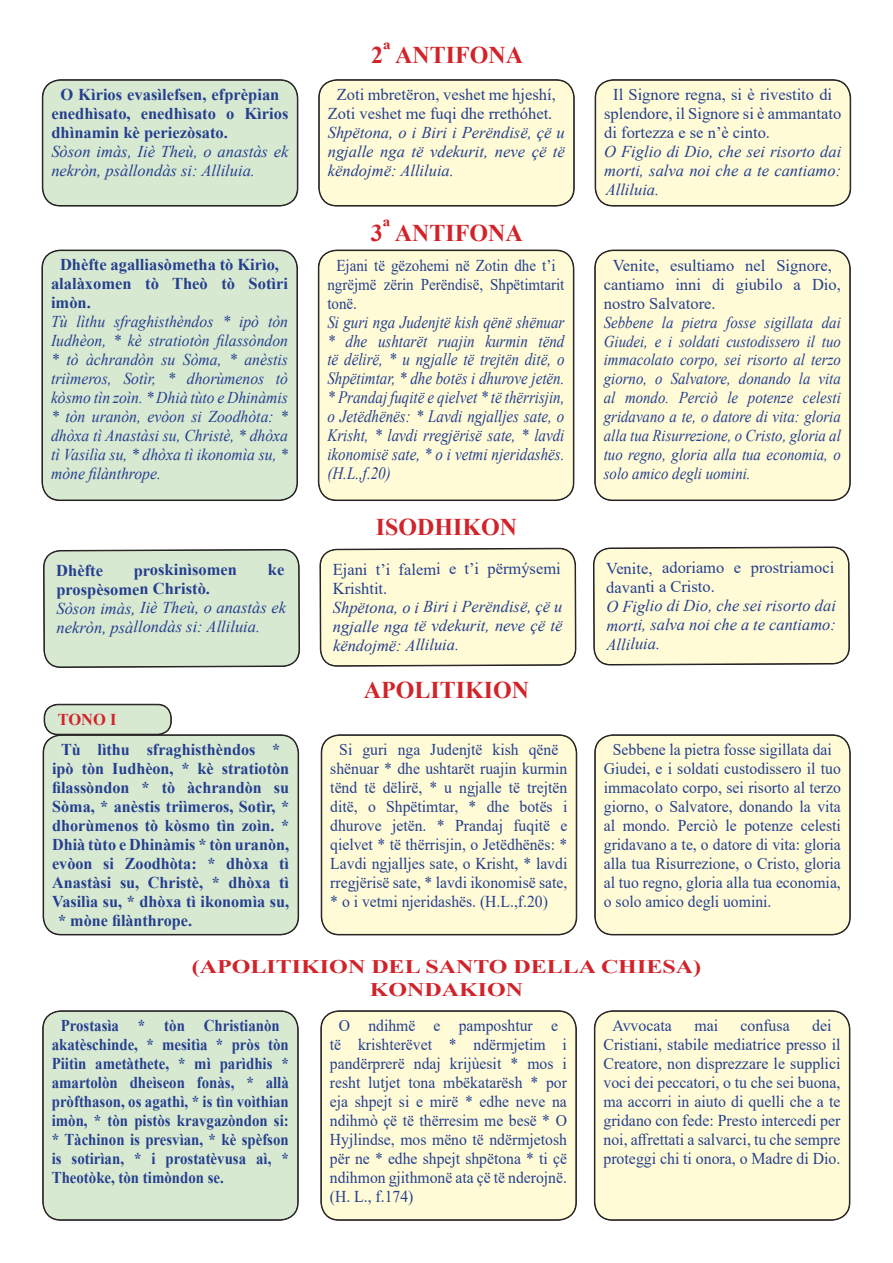
<style>
.page{position:relative;width:893px;height:1263px;background:#fff}
.page>*{position:absolute;margin:0;border:0;box-sizing:border-box;transform-origin:0 0}
.t1{font:700 24px "Times New Roman";color:#d1232a}
.t2{font:700 19.2px/23.1px "Times New Roman";color:#d1232a;text-align:center;scale:1.25 1}
.t3{font:italic 17.4px/18.9px "Times New Roman";color:#253f8e;text-align:justify;scale:.87 1}
.t4{font:16.5px/18.9px "Times New Roman";color:#253f8e;scale:.95 1}
.t5{font:700 16.5px/18.9px "Times New Roman";color:#253f8e}
.t6{font:italic 16.5px/18.9px "Times New Roman";color:#253f8e;text-align:justify}
.t7{font:16.5px/18.9px "Times New Roman";color:#253f8e}
.t8{font:italic 16.5px/19px "Times New Roman";color:#253f8e;text-align:justify;scale:.9 1}
.t9{font:700 16.5px/18.9px "Times New Roman";color:#253f8e;scale:.9 1}
.t10{font:italic 16.5px/19px "Times New Roman";color:#253f8e;text-align:justify;scale:.95 1}
.t11{font:16.5px/19px "Times New Roman";color:#253f8e;scale:.96 1}
.t12{font:16.5px/18.9px "Times New Roman";color:#253f8e;scale:.91 1}
.t13{font:700 16.5px "Times New Roman";color:#d1232a}
</style>
<div class="page">
<svg style="left:43px;top:487px;width:257px;height:340px"></svg>
<svg style="left:44px;top:497px;width:255px;height:208px"></svg>
<svg style="left:320px;top:389px;width:256px;height:437px"></svg>
<svg style="left:320px;top:496px;width:256px;height:207px"></svg>
<svg style="left:593px;top:387px;width:257px;height:438px"></svg>
<svg style="left:594px;top:495px;width:255px;height:207px"></svg>
<div style="left:43px;top:735px;width:255px;height:200px;background:#d8e9d2;border-radius:18px"></div>
<div style="left:44px;top:735px;width:254px;height:199px;border:1px solid #231f20;border-radius:18px"></div>
<div style="left:321px;top:735px;width:256px;height:200px;background:#fffbd6;border-radius:18px"></div>
<div style="left:322px;top:735px;width:254px;height:199px;border:1px solid #231f20;border-radius:18px"></div>
<div style="left:595px;top:735px;width:255px;height:200px;background:#fffbd6;border-radius:18px"></div>
<div style="left:595px;top:735px;width:255px;height:199px;border:1px solid #231f20;border-radius:18px"></div>
<div style="left:44px;top:704px;width:127px;height:30px;background:#d8e9d2;border-radius:14px"></div>
<div style="left:44px;top:704px;width:128px;height:31px;border:1px solid #231f20;border-radius:14px"></div>
<div style="left:45px;top:705px;width:126px;height:29px;border:1px solid #231f20;border-radius:13px"></div>
<div style="left:43px;top:1011px;width:255px;height:209px;background:#d8e9d2;border-radius:18px"></div>
<div style="left:43px;top:1011px;width:255px;height:209px;border:1px solid #231f20;border-radius:18px"></div>
<div style="left:321px;top:1011px;width:255px;height:209px;background:#fffbd6;border-radius:18px"></div>
<div style="left:321px;top:1011px;width:255px;height:209px;border:1px solid #231f20;border-radius:18px"></div>
<div style="left:595px;top:1011px;width:255px;height:209px;background:#fffbd6;border-radius:18px"></div>
<div style="left:595px;top:1011px;width:254px;height:209px;border:1px solid #231f20;border-radius:18px"></div>
<div style="left:42px;top:250px;width:255px;height:250px;background:#d8e9d2;border-radius:18px"></div>
<div style="left:42px;top:250px;width:255px;height:250px;border:1px solid #231f20;border-radius:18px"></div>
<div style="left:319px;top:250px;width:255px;height:250px;background:#fffbd6;border-radius:18px"></div>
<div style="left:319px;top:250px;width:254px;height:250px;border:1px solid #231f20;border-radius:18px"></div>
<div style="left:595px;top:250px;width:255px;height:250px;background:#fffbd6;border-radius:18px"></div>
<div style="left:595px;top:250px;width:255px;height:250px;border:1px solid #231f20;border-radius:18px"></div>
<div style="left:43px;top:80px;width:255px;height:126px;background:#d8e9d2;border-radius:18px"></div>
<div style="left:43px;top:80px;width:254px;height:126px;border:1px solid #231f20;border-radius:18px"></div>
<div style="left:319px;top:80px;width:255px;height:126px;background:#fffbd6;border-radius:18px"></div>
<div style="left:319px;top:80px;width:255px;height:126px;border:1px solid #231f20;border-radius:18px"></div>
<div style="left:595px;top:80px;width:255px;height:126px;background:#fffbd6;border-radius:18px"></div>
<div style="left:596px;top:80px;width:254px;height:126px;border:1px solid #231f20;border-radius:18px"></div>
<p class="t5" style="left:51px;top:84px;width:239px;text-indent:9px">O Kìrios evasìlefsen, efprèpian enedhìsato, enedhìsato o Kìrios dhìnamin kè periezòsato.</p>
<p class="t6" style="left:51px;top:142px;width:239px">Sòson imàs, Iiè Theù, o anastàs ek nekròn, psàllondàs si: Alliluia.</p>
<p class="t5" style="left:51px;top:255px;width:239px;text-indent:9px">Dhèfte agalliasòmetha tò Kirìo, alalàxomen tò Theò tò Sotìri imòn.</p>
<p class="t10" style="left:51px;top:312px;width:251px">Tù lìthu sfraghisthèndos * ipò tòn Iudhèon, * kè stratiotòn filassòndon * tò àchrandòn su Sòma, * anèstis triìmeros, Sotìr, * dhorùmenos tò kòsmo tìn zoìn. * Dhià tùto e Dhinàmis * tòn uranòn, evòon si Zoodhòta: * dhòxa tì Anastàsi su, Christè, * dhòxa tì Vasilìa su, * dhòxa tì ikonomìa su, * mòne filànthrope.</p>
<p class="t5" style="left:56px;top:560px;width:48px">Dhèfte</p>
<p class="t5" style="left:134px;top:560px;width:105px">proskinìsomen</p>
<p class="t5" style="left:268px;top:559px;width:18px">ke</p>
<p class="t5" style="left:56px;top:579px;width:155px">prospèsomen Christò.</p>
<p class="t6" style="left:56px;top:598px;width:231px">Sòson imàs, Iiè Theù, o anastàs ek nekròn, psàllondàs si: Alliluia.</p>
<p class="t13" style="left:58px;top:707px;width:60px">TONO I</p>
<p class="t5" style="left:61px;top:740px;width:220px">Tù lìthu sfraghisthèndos *</p>
<p class="t5" style="left:52px;top:758px;width:238px">ipò tòn Iudhèon, * kè stratiotòn</p>
<p class="t5" style="left:52px;top:777px;width:238px">filassòndon * tò àchrandòn su</p>
<p class="t5" style="left:52px;top:796px;width:239px">Sòma, * anèstis triìmeros, Sotìr, *</p>
<p class="t5" style="left:52px;top:815px;width:238px">dhorùmenos tò kòsmo tìn zoìn. *</p>
<p class="t5" style="left:52px;top:834px;width:238px">Dhià tùto e Dhinàmis * tòn uranòn,</p>
<p class="t5" style="left:52px;top:853px;width:238px">evòon si Zoodhòta: * dhòxa tì</p>
<p class="t5" style="left:52px;top:872px;width:238px">Anastàsi su, Christè, * dhòxa tì</p>
<p class="t5" style="left:52px;top:891px;width:238px">Vasilìa su, * dhòxa tì ikonomìa su,</p>
<p class="t5" style="left:58px;top:910px;width:136px">* mòne filànthrope.</p>
<h1 class="t1" style="left:371px;top:38px;width:153px">2ª ANTIFONA</h1>
<p class="t7" style="left:328px;top:85px;width:230px;text-align:center">Zoti mbretëron, veshet me hjeshí,<br>Zoti veshet me fuqi dhe rrethóhet.</p>
<p class="t6" style="left:328px;top:123px;width:239px">Shpëtona, o i Biri i Perëndisë, çë u ngjalle nga të vdekurit, neve çë të këndojmë: Alliluia.</p>
<h1 class="t1" style="left:371px;top:215px;width:153px">3ª ANTIFONA</h1>
<p class="t12" style="left:327px;top:255px;width:262px;text-indent:9px">Ejani të gëzohemi në Zotin dhe t’i ngrëjmë zërin Perëndisë, Shpëtimtarit tonë.</p>
<p class="t3" style="left:327px;top:312px;width:274px">Si guri nga Judenjtë kish qënë shënuar * dhe ushtarët ruajin kurmin tënd të dëlirë, * u ngjalle të trejtën ditë, o Shpëtimtar, * dhe botës i dhurove jetën. * Prandaj fuqitë e qielvet * të thërrisjin, o Jetëdhënës: * Lavdi ngjalljes sate, o Krisht, * lavdi rregjërisë sate, * lavdi ikonomisë sate, * o i vetmi njeridashës. (H.L.,f.20)</p>
<h1 class="t1" style="left:376px;top:510px;width:143px">ISODHIKON</h1>
<p class="t7" style="left:333px;top:559px;width:230px;line-height:19.4px">Ejani t’i falemi e t’i përmýsemi<br>Krishtit.</p>
<p class="t6" style="left:333px;top:597px;width:231px">Shpëtona, o i Biri i Perëndisë, çë u ngjalle nga të vdekurit, neve çë të këndojmë: Alliluia.</p>
<h1 class="t1" style="left:364px;top:672px;width:167px">APOLITIKION</h1>
<p class="t7" style="left:604px;top:85px;width:239px;text-indent:9px">Il Signore regna, si è rivestito di splendore, il Signore si è ammantato di fortezza e se n’è cinto.</p>
<p class="t6" style="left:604px;top:142px;width:239px">O Figlio di Dio, che sei risorto dai morti, salva noi che a te cantiamo:<br>Alliluia.</p>
<p class="t7" style="left:604px;top:255px;width:239px;text-indent:9px">Venite, esultiamo nel Signore, cantiamo inni di giubilo a Dio, nostro Salvatore.</p>
<p class="t8" style="left:604px;top:312px;width:265px">Sebbene la pietra fosse sigillata dai Giudei, e i soldati custodissero il tuo immacolato corpo, sei risorto al terzo giorno, o Salvatore, donando la vita al mondo. Perciò le potenze celesti gridavano a te, o datore di vita: gloria alla tua Risurrezione, o Cristo, gloria al tuo regno, gloria alla tua economia, o solo amico degli uomini.</p>
<p class="t7" style="left:606px;top:558px;width:230px">Venite, adoriamo e prostriamoci davanti a Cristo.</p>
<p class="t6" style="left:606px;top:596px;width:231px">O Figlio di Dio, che sei risorto dai morti, salva noi che a te cantiamo:<br>Alliluia.</p>
<p class="t4" style="left:330px;top:740px;width:251px;text-indent:9px">Si guri nga Judenjtë kish qënë shënuar * dhe ushtarët ruajin kurmin tënd të dëlirë, * u ngjalle të trejtën ditë, o Shpëtimtar, * dhe botës i dhurove jetën. * Prandaj fuqitë e qielvet * të thërrisjin, o Jetëdhënës: * Lavdi ngjalljes sate, o Krisht, * lavdi rregjërisë sate, * lavdi ikonomisë sate, * o i vetmi njeridashës. (H.L.,f.20)</p>
<p class="t4" style="left:604px;top:740px;width:251px;text-indent:9px">Sebbene la pietra fosse sigillata dai Giudei, e i soldati custodissero il tuo immacolato corpo, sei risorto al terzo giorno, o Salvatore, donando la vita al mondo. Perciò le potenze celesti gridavano a te, o datore di vita: gloria alla tua Risurrezione, o Cristo, gloria al tuo regno, gloria alla tua economia, o solo amico degli uomini.</p>
<p class="t2" style="left:192px;top:955px;width:409px">(APOLITIKION DEL SANTO DELLA CHIESA)<br>KONDAKION</p>
<p class="t9" style="left:52px;top:1015px;width:265px;text-indent:9px">Prostasìa * tòn Christianòn akatèschinde, * mesitìa * pròs tòn Piitìn ametàthete, * mì parìdhis * amartolòn dheìseon fonàs, * allà pròfthason, os agathì, * is tìn voìthian imòn, * tòn pistòs kravgazòndon si: * Tàchinon is presvìan, * kè spèfson is sotirìan, * i prostatèvusa aì, * Theotòke, tòn timòndon se.</p>
<p class="t4" style="left:330px;top:1016px;width:251px;text-indent:9px">O ndihmë e pamposhtur e të krishterëvet * ndërmjetim i pandërprerë ndaj krijùesit * mos i resht lutjet tona mbëkatarësh * por eja shpejt si e mirë * edhe neve na ndihmò çë të thërresim me besë * O<br>Hyjlindse, mos mëno të ndërmjetosh për ne * edhe shpejt shpëtona * ti çë ndihmon gjithmonë ata çë të nderojnë. (H. L., f.174)</p>
<p class="t11" style="left:612px;top:1016px;width:64px">Avvocata</p>
<p class="t11" style="left:694px;top:1016px;width:26px">mai</p>
<p class="t11" style="left:740px;top:1016px;width:53px">confusa</p>
<p class="t11" style="left:603px;top:1016px;width:248px;text-indent:209px">dei Cristiani, stabile mediatrice presso il Creatore, non disprezzare le supplici voci dei peccatori, o tu che sei buona, ma accorri in aiuto di quelli che a te gridano con fede: Presto intercedi per noi, affrettati a salvarci, tu che sempre proteggi chi ti onora, o Madre di Dio.</p>
</div>
